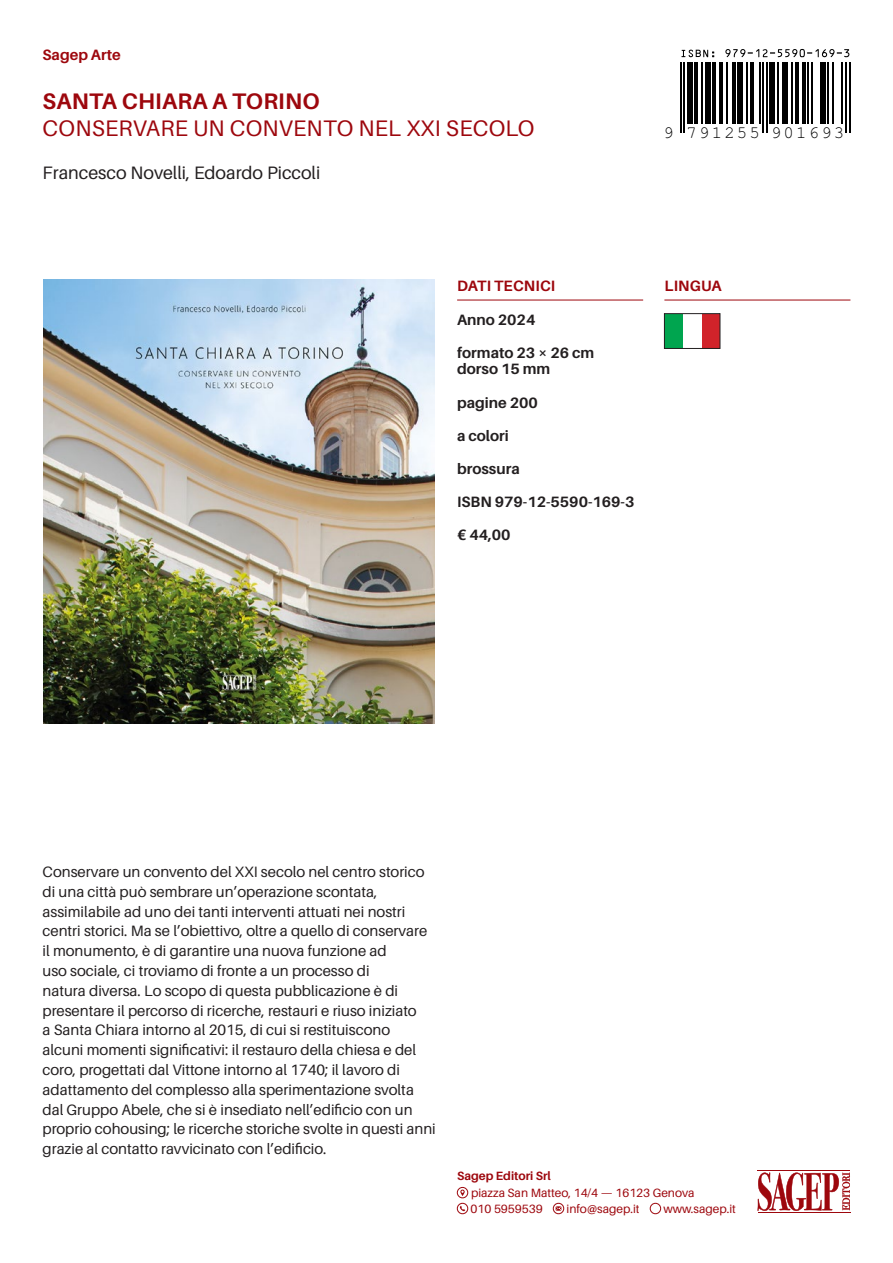
<style>
.page{position:relative;width:893px;height:1263px;background:#fff}
.page>*{position:absolute;margin:0;border:0;box-sizing:border-box;transform-origin:0 0}
.Sottotitolo{font:22.5px "Aileron";letter-spacing:.01em;color:#9d070d}
.Titolo{font:700 22.5px "Aileron";letter-spacing:.01em;color:#9d070d}
.autore_curatore{font:18px "Aileron";color:#231f20}
.t1{font:17.25px "Helvetica";letter-spacing:.13em;color:#000}
.Testo{font:15px/19.8px "Aileron";color:#231f20}
.Dati_tecnici{font:700 15px "Aileron";color:#231f20}
.Collana{font:700 15px "Aileron";letter-spacing:.01em;color:#9d070d}
.t2{font:12px/16.6px "Aileron";color:#9d070d}
.t3{font:700 12px "Aileron";color:#9d070d}
</style>
<div class="page">
<svg style="left:757px;top:1172px;width:93px;height:39px"></svg>
<hr style="left:757px;top:1170px;width:93px;height:1px;background:#9d070d">
<hr style="left:758px;top:1212px;width:92px;height:1px;background:#9d070d">
<hr style="left:457px;top:300px;width:186px;height:1px;background:#9d070d">
<div style="left:664px;top:314px;width:56px;height:34px;background:#00a54f"></div>
<div style="left:693px;top:314px;width:27px;height:34px;background:#d1232a"></div>
<div style="left:683px;top:314px;width:19px;height:34px;background:#fff"></div>
<div style="left:664px;top:313px;width:56px;height:36px;border:1px solid #231f20"></div>
<hr style="left:664px;top:300px;width:186px;height:1px;background:#9d070d">
<svg style="left:460px;top:1189px;width:5px;height:7px"></svg>
<div style="left:457px;top:1187px;width:11px;height:11px;border:1px solid #9d070d;border-radius:50%"></div>
<svg style="left:460px;top:1206px;width:5px;height:5px"></svg>
<div style="left:457px;top:1203px;width:11px;height:11px;border:1px solid #9d070d;border-radius:50%"></div>
<svg style="left:556px;top:1206px;width:5px;height:5px"></svg>
<div style="left:553px;top:1203px;width:11px;height:11px;border:1px solid #9d070d;border-radius:50%"></div>
<div style="left:650px;top:1203px;width:11px;height:11px;border:1px solid #9d070d;border-radius:50%"></div>
<svg style="left:681px;top:50px;width:33px;height:7px"></svg>
<svg style="left:725px;top:49px;width:124px;height:8px"></svg>
<hr style="left:680px;top:62px;width:1px;height:71px;background:#000">
<hr style="left:683px;top:62px;width:2px;height:71px;background:#000">
<div style="left:687px;top:62px;width:5px;height:62px;background:#000"></div>
<hr style="left:694px;top:62px;width:4px;height:62px;background:#000">
<hr style="left:701px;top:62px;width:2px;height:62px;background:#000">
<div style="left:705px;top:62px;width:5px;height:62px;background:#000"></div>
<hr style="left:712px;top:62px;width:4px;height:62px;background:#000">
<hr style="left:719px;top:62px;width:4px;height:62px;background:#000">
<hr style="left:727px;top:62px;width:1px;height:62px;background:#000">
<hr style="left:732px;top:62px;width:3px;height:62px;background:#000">
<div style="left:737px;top:62px;width:6px;height:62px;background:#000"></div>
<hr style="left:746px;top:62px;width:2px;height:62px;background:#000">
<hr style="left:750px;top:62px;width:3px;height:62px;background:#000">
<hr style="left:759px;top:62px;width:2px;height:62px;background:#000">
<hr style="left:762px;top:62px;width:2px;height:71px;background:#000">
<hr style="left:766px;top:62px;width:2px;height:71px;background:#000">
<div style="left:770px;top:62px;width:5px;height:62px;background:#000"></div>
<hr style="left:777px;top:62px;width:2px;height:62px;background:#000">
<div style="left:782px;top:62px;width:5px;height:62px;background:#000"></div>
<hr style="left:791px;top:62px;width:2px;height:62px;background:#000">
<hr style="left:795px;top:62px;width:3px;height:62px;background:#000">
<hr style="left:802px;top:62px;width:4px;height:62px;background:#000">
<hr style="left:807px;top:62px;width:2px;height:62px;background:#000">
<hr style="left:811px;top:62px;width:2px;height:62px;background:#000">
<div style="left:820px;top:62px;width:5px;height:62px;background:#000"></div>
<hr style="left:827px;top:62px;width:2px;height:62px;background:#000">
<hr style="left:832px;top:62px;width:2px;height:62px;background:#000">
<hr style="left:841px;top:62px;width:2px;height:62px;background:#000">
<hr style="left:845px;top:62px;width:2px;height:71px;background:#000">
<hr style="left:849px;top:62px;width:1px;height:71px;background:#000">
<img style="left:44px;top:280px;width:391px;height:443px">
<p class="Collana" style="left:43px;top:47px;width:80px">Sagep Arte</p>
<p class="Titolo" style="left:43px;top:89px;width:278px">SANTA CHIARA A TORINO</p>
<p class="Sottotitolo" style="left:43px;top:116px;width:493px">CONSERVARE UN CONVENTO NEL XXI SECOLO</p>
<p class="autore_curatore" style="left:43px;top:163px;width:279px">Francesco Novelli, Edoardo Piccoli</p>
<p class="t1" style="left:663px;top:122px;width:182px">9 791255 901693</p>
<p class="Collana" style="left:457px;top:278px;width:100px">DATI TECNICI</p>
<p class="Collana" style="left:664px;top:278px;width:59px">LINGUA</p>
<p class="Dati_tecnici" style="left:457px;top:311px;width:80px">Anno 2024</p>
<p class="Dati_tecnici" style="left:457px;top:344px;width:139px">formato 23 × 26 cm</p>
<p class="Dati_tecnici" style="left:457px;top:361px;width:95px">dorso 15 mm</p>
<p class="Dati_tecnici" style="left:457px;top:394px;width:82px">pagine 200</p>
<p class="Dati_tecnici" style="left:457px;top:427px;width:53px">a colori</p>
<p class="Dati_tecnici" style="left:457px;top:460px;width:64px">brossura</p>
<p class="Dati_tecnici" style="left:457px;top:493px;width:179px">ISBN 979-12-5590-169-3</p>
<p class="Dati_tecnici" style="left:457px;top:526px;width:55px">€ 44,00</p>
<p class="Testo" style="left:43px;top:862px;width:395px">Conservare un convento del XXI secolo nel centro storico di una città può sembrare un’operazione scontata, assimilabile ad uno dei tanti interventi attuati nei nostri centri storici. Ma se l’obiettivo, oltre a quello di conservare il monumento, è di garantire una nuova funzione ad<br>uso sociale, ci troviamo di fronte a un processo di<br>natura diversa. Lo scopo di questa pubblicazione è di presentare il percorso di ricerche, restauri e riuso iniziato<br>a Santa Chiara intorno al 2015, di cui si restituiscono<br>alcuni momenti significativi: il restauro della chiesa e del coro, progettati dal Vittone intorno al 1740; il lavoro di adattamento del complesso alla sperimentazione svolta dal Gruppo Abele, che si è insediato nell’edificio con un proprio cohousing; le ricerche storiche svolte in questi anni grazie al contatto ravvicinato con l’edificio.</p>
<p class="t3" style="left:457px;top:1169px;width:95px">Sagep Editori Srl</p>
<p class="t2" style="left:470px;top:1184px;width:226px">piazza San Matteo, 14/4 — 16123 Genova<br>010 5959539</p>
<p class="t2" style="left:566px;top:1201px;width:75px">info@sagep.it</p>
<p class="t2" style="left:663px;top:1201px;width:74px">www.sagep.it</p>
</div>
